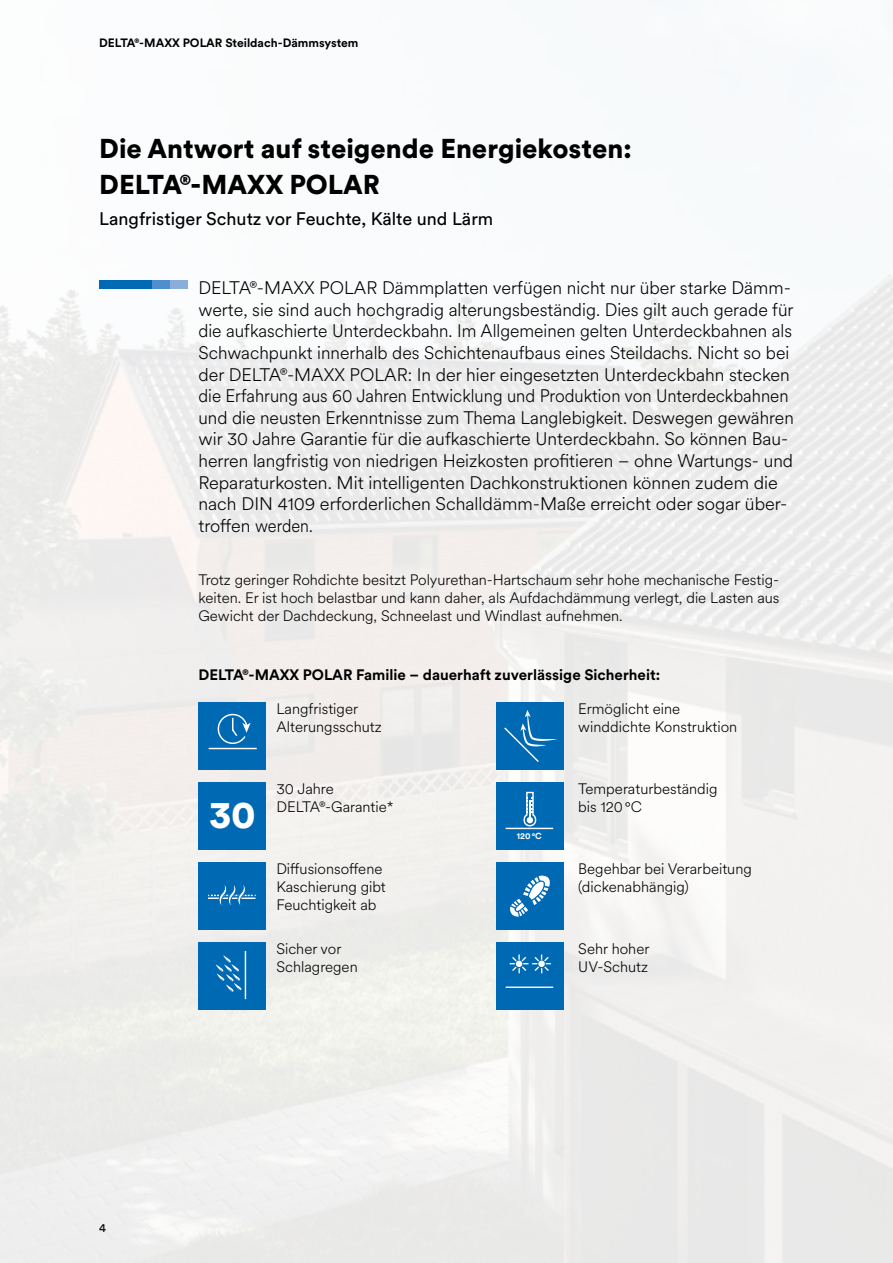
<style>
.page{position:relative;width:893px;height:1263px;background:#fff}
.page>*{position:absolute;margin:0;border:0;box-sizing:border-box;transform-origin:0 0}
.t1{font:900 38.4px "Circular XX";color:#fff}
.t2{font:900 27px/36px "Circular XX";color:#000}
.t3{font:300 18px/21.6px "Circular XX";color:#000}
.t4{font:18px "Circular XX";color:#000}
.t5{font:300 15px/18px "Circular XX";color:#000}
.t6{font:700 15px "Circular XX";color:#000}
.t7{font:700 12px "Circular XX";color:#000}
.t8{font:12px "Circular XX";color:#000}
.t9{font:700 8.7px "Circular XX";color:#fff}
</style>
<div class="page">
<div style="left:0;top:0;width:893px;height:1263px;background:linear-gradient(to right,#f3f2f1,#f1f2f2)"></div>
<div style="left:198px;top:702px;width:68px;height:68px;background:#0069b4"></div>
<svg style="left:208px;top:713px;width:49px;height:37px"></svg>
<div style="left:198px;top:862px;width:68px;height:68px;background:#0069b4"></div>
<svg style="left:208px;top:885px;width:48px;height:21px"></svg>
<div style="left:198px;top:942px;width:68px;height:68px;background:#0069b4"></div>
<hr style="left:245px;top:951px;width:1px;height:48px;background:#fff">
<svg style="left:216px;top:955px;width:26px;height:37px"></svg>
<div style="left:496px;top:862px;width:68px;height:68px;background:#0069b4"></div>
<svg style="left:510px;top:875px;width:40px;height:42px"></svg>
<div style="left:496px;top:782px;width:68px;height:68px;background:#0069b4"></div>
<svg style="left:505px;top:791px;width:49px;height:39px"></svg>
<div style="left:496px;top:942px;width:68px;height:68px;background:#0069b4"></div>
<svg style="left:509px;top:954px;width:42px;height:20px"></svg>
<div style="left:538px;top:960px;width:7px;height:7px;background:#fff;border-radius:50%"></div>
<hr style="left:506px;top:986px;width:47px;height:2px;background:#fff">
<div style="left:496px;top:702px;width:68px;height:68px;background:#0069b4"></div>
<svg style="left:504px;top:710px;width:53px;height:52px"></svg>
<div style="left:198px;top:782px;width:68px;height:67px;background:#0069b4"></div>
<div style="left:99px;top:281px;width:53px;height:8px;background:#0069b4"></div>
<div style="left:152px;top:281px;width:18px;height:8px;background:#4f8fcd"></div>
<div style="left:170px;top:281px;width:17px;height:8px;background:#8baddc"></div>
<p class="t7" style="left:99px;top:34px;width:261px">DELTA®-MAXX POLAR Steildach-Dämmsystem</p>
<h2 class="t2" style="left:99px;top:129px;width:534px">Die Antwort auf steigende Energiekosten:<br>DELTA®-MAXX POLAR</h2>
<p class="t4" style="left:99px;top:207px;width:396px">Langfristiger Schutz vor Feuchte, Kälte und Lärm</p>
<p class="t3" style="left:198px;top:276px;width:597px">DELTA®-MAXX POLAR Dämmplatten verfügen nicht nur über starke Dämm&shy;werte, sie sind auch hochgradig alterungsbeständig. Dies gilt auch gerade für die aufkaschierte Unterdeckbahn. Im Allgemeinen gelten Unterdeckbahnen als Schwachpunkt innerhalb des Schichtenaufbaus eines Steildachs. Nicht so bei der DELTA®-MAXX POLAR: In der hier eingesetzten Unterdeckbahn stecken die Erfahrung aus 60 Jahren Entwicklung und Produktion von Unterdeckbahnen und die neusten Erkenntnisse zum Thema Langlebigkeit. Deswegen gewähren wir 30 Jahre Garantie für die aufkaschierte Unterdeckbahn. So können Bau&shy;herren langfristig von niedrigen Heizkosten profitieren – ohne Wartungs- und Reparaturkosten. Mit intelligenten Dachkonstruktionen können zudem die nach DIN 4109 erforderlichen Schalldämm-Maße erreicht oder sogar über&shy;troffen werden.</p>
<p class="t5" style="left:198px;top:570px;width:583px;text-align:justify">Trotz geringer Rohdichte besitzt Polyurethan-Hartschaum sehr hohe mechanische Festig&shy;keiten. Er ist hoch belastbar und kann daher, als Aufdachdämmung verlegt, die Lasten aus Gewicht der Dachdeckung, Schneelast und Windlast aufnehmen.</p>
<p class="t6" style="left:198px;top:664px;width:463px">DELTA®-MAXX POLAR Familie – dauerhaft zuverlässige Sicherheit:</p>
<p class="t5" style="left:276px;top:699px;width:107px">Langfristiger<br>Alterungsschutz</p>
<p class="t5" style="left:578px;top:699px;width:161px">Ermöglicht eine winddichte Konstruktion</p>
<p class="t8" style="left:99px;top:1219px;width:9px">4</p>
<h1 class="t1" style="left:209px;top:788px;width:48px">30</h1>
<p class="t5" style="left:276px;top:779px;width:119px">30 Jahre<br>DELTA®-Garantie*</p>
<p class="t9" style="left:517px;top:830px;width:26px">120°C</p>
<p class="t5" style="left:578px;top:779px;width:141px">Temperaturbeständig bis 120°C</p>
<p class="t5" style="left:276px;top:859px;width:111px">Diffusionsoffene<br>Kaschierung gibt<br>Feuchtigkeit ab</p>
<p class="t5" style="left:276px;top:939px;width:83px">Sicher vor<br>Schlagregen</p>
<p class="t5" style="left:578px;top:939px;width:73px">Sehr hoher<br>UV-Schutz</p>
<p class="t5" style="left:578px;top:859px;width:175px">Begehbar bei Verarbeitung (dickenabhängig)</p>
</div>
